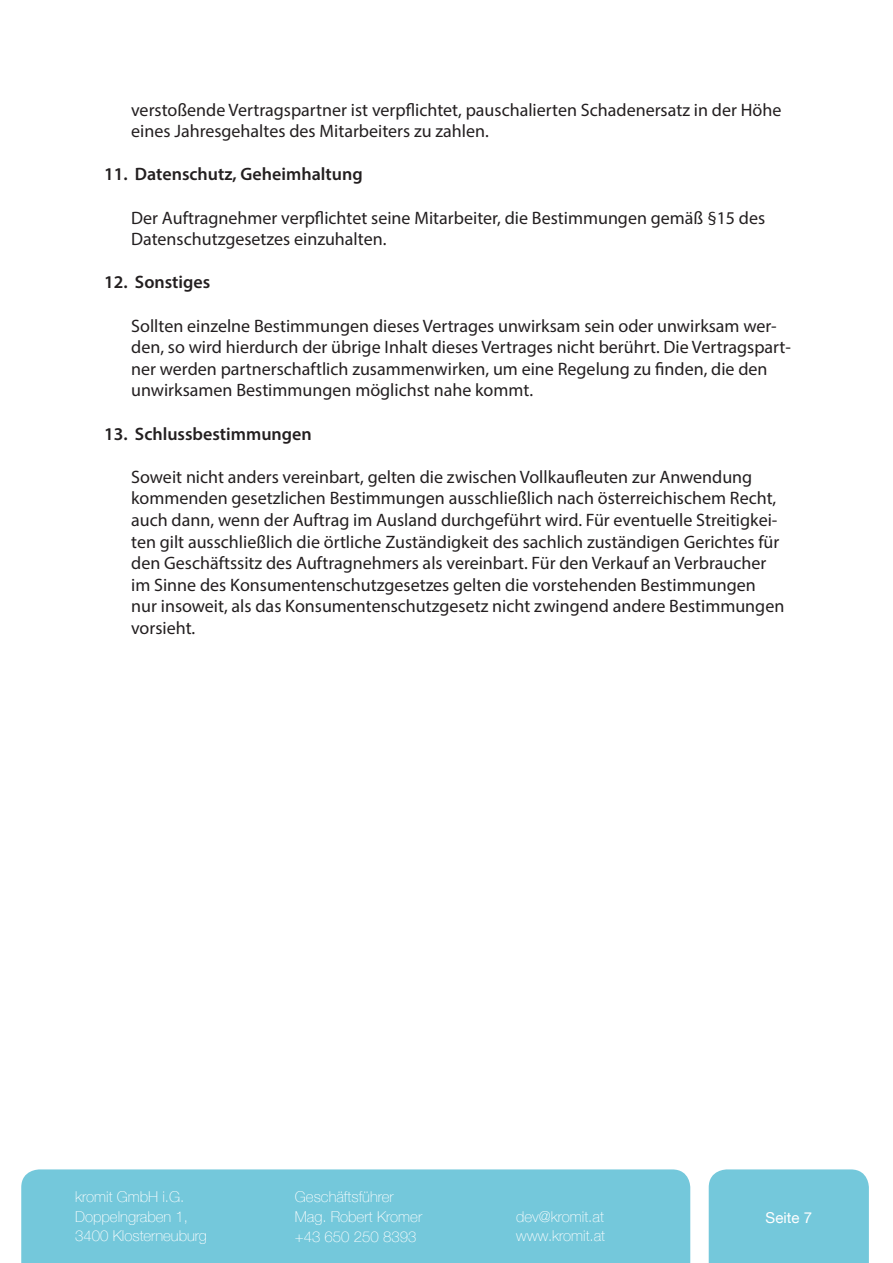
<style>
.page{position:relative;width:893px;height:1263px;background:#fff}
.page>*{position:absolute;margin:0;border:0;box-sizing:border-box;transform-origin:0 0}
.t1{font:18px/21.6px "Myriad Pro";color:#231f20}
.t2{font:600 18px "Myriad Pro";color:#231f20}
.t3{font:100 15px/19.5px "Helvetica Neue";color:#fff}
.t4{font:15px "Helvetica Neue";color:#fff}
</style>
<div class="page">
<div style="left:21px;top:1169px;width:669px;height:94px;background:#74c8db"></div>
<div style="left:709px;top:1169px;width:160px;height:94px;background:#74c8db"></div>
<p class="t1" style="left:131px;top:98px;width:652px">verstoßende Vertragspartner ist verpflichtet, pauschalierten Schadenersatz in der Höhe eines Jahresgehaltes des Mitarbeiters zu zahlen.</p>
<p class="t2" style="left:104px;top:163px;width:260px">11. Datenschutz, Geheimhaltung</p>
<p class="t1" style="left:131px;top:206px;width:636px">Der Auftragnehmer verpflichtet seine Mitarbeiter, die Bestimmungen gemäß §15 des<br>Datenschutzgesetzes einzuhalten.</p>
<p class="t2" style="left:104px;top:271px;width:108px">12. Sonstiges</p>
<p class="t1" style="left:131px;top:314px;width:661px">Sollten einzelne Bestimmungen dieses Vertrages unwirksam sein oder unwirksam wer&shy;den, so wird hierdurch der übrige Inhalt dieses Vertrages nicht berührt. Die Vertragspart&shy;ner werden partnerschaftlich zusammenwirken, um eine Regelung zu finden, die den unwirksamen Bestimmungen möglichst nahe kommt.</p>
<p class="t2" style="left:104px;top:422px;width:209px">13. Schlussbestimmungen</p>
<p class="t1" style="left:131px;top:466px;width:655px">Soweit nicht anders vereinbart, gelten die zwischen Vollkaufleuten zur Anwendung kommenden gesetzlichen Bestimmungen ausschließlich nach österreichischem Recht, auch dann, wenn der Auftrag im Ausland durchgeführt wird. Für eventuelle Streitigkei&shy;ten gilt ausschließlich die örtliche Zuständigkeit des sachlich zuständigen Gerichtes für den Geschäftssitz des Auftragnehmers als vereinbart. Für den Verkauf an Verbraucher im Sinne des Konsumentenschutzgesetzes gelten die vorstehenden Bestimmungen nur insoweit, als das Konsumentenschutzgesetz nicht zwingend andere Bestimmungen vorsieht.</p>
<p class="t3" style="left:75px;top:1186px;width:133px">kromit GmbH i.G.<br>Doppelngraben 1,<br>3400 Klosterneuburg</p>
<p class="t3" style="left:295px;top:1186px;width:129px;line-height:20px">Geschäftsführer<br>Mag. Robert Kromer +43 650 250 8393</p>
<p class="t3" style="left:516px;top:1206px;width:90px">dev@kromit.at www.kromit.at</p>
<p class="t4" style="left:766px;top:1207px;width:48px">Seite 7</p>
</div>
